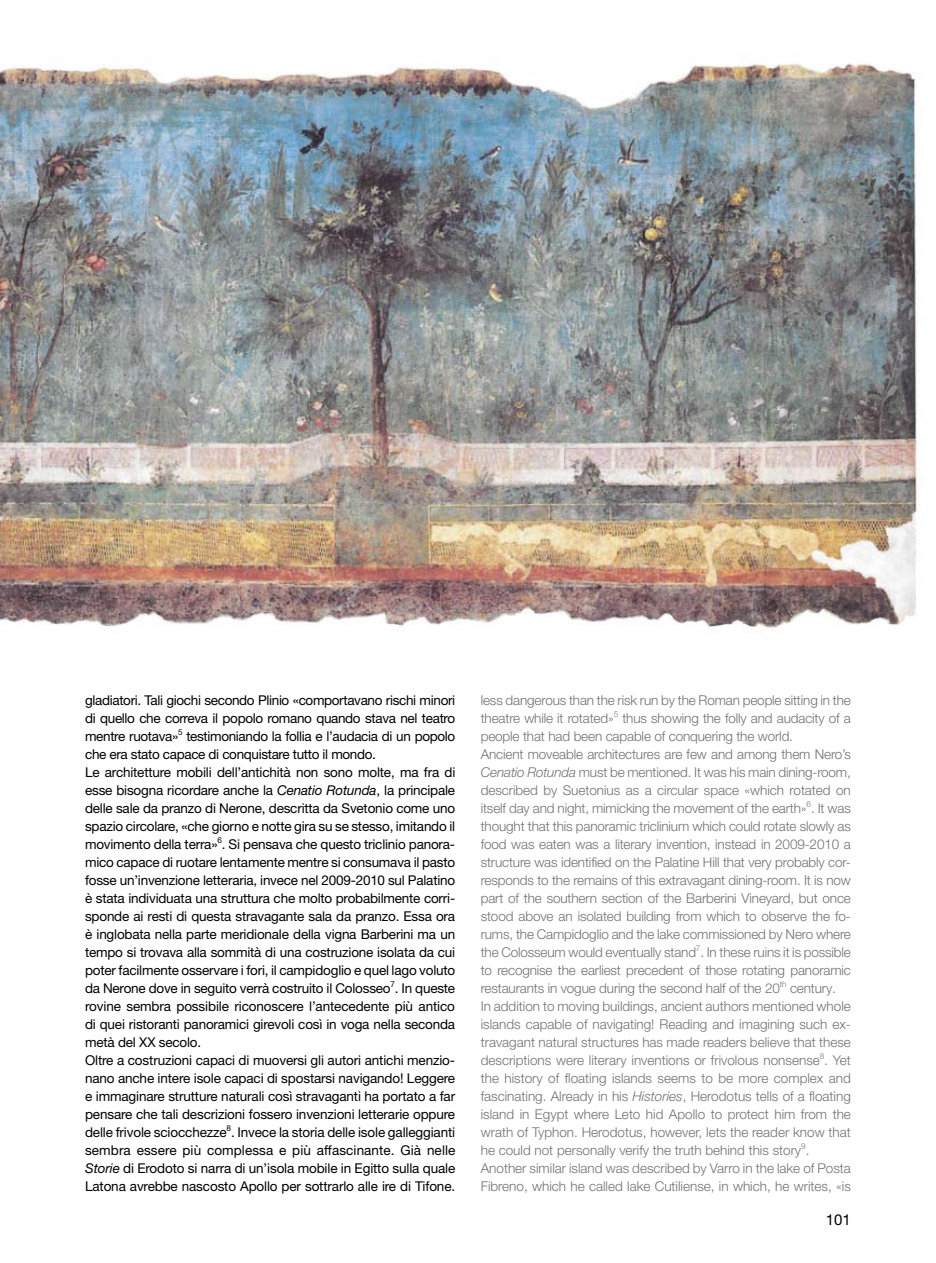
<style>
.page{position:relative;width:936px;height:1263px;background:#fff}
.page>*{position:absolute;margin:0;border:0;box-sizing:border-box;transform-origin:0 0}
.t1{font:15px "Helvetica Neue LT Pro";color:#000}
.t2{font:300 13.5px/18px "Helvetica Neue LT Pro";letter-spacing:-.01em;color:#707173}
.t3{font:13.5px/18px "Helvetica Neue LT Pro";letter-spacing:-.015em;color:#000}
.s1{font-style:italic}
</style>
<div class="page">
<img style="left:0;top:55px;width:918px;height:573px">
<p class="t3" style="left:85px;top:690px;width:372px">gladiatori. Tali giochi secondo Plinio «comportavano rischi minori di quello che correva il popolo romano quando stava nel teatro mentre ruotava»<sup>5</sup> testimoniando la follia e l’audacia di un popolo che era stato capace di conquistare tutto il mondo.<br>Le architetture mobili dell’antichità non sono molte, ma fra di esse bisogna ricordare anche la <span class="s1">Cenatio Rotunda</span>, la principale delle sale da pranzo di Nerone, descritta da Svetonio come uno spazio circolare, «che giorno e notte gira su se stesso, imitando il movimento della terra»<sup>6</sup>. Si pensava che questo triclinio panora&shy;mico capace di ruotare lentamente mentre si consumava il pasto fosse un’invenzione letteraria, invece nel 2009-2010 sul Palatino è stata individuata una struttura che molto probabilmente corri&shy;sponde ai resti di questa stravagante sala da pranzo. Essa ora è inglobata nella parte meridionale della vigna Barberini ma un tempo si trovava alla sommità di una costruzione isolata da cui poter facilmente osservare i fori, il campidoglio e quel lago voluto da Nerone dove in seguito verrà costruito il Colosseo<sup>7</sup>. In queste rovine sembra possibile riconoscere l’antecedente più antico di quei ristoranti panoramici girevoli così in voga nella seconda metà del XX secolo.<br>Oltre a costruzioni capaci di muoversi gli autori antichi menzio&shy;nano anche intere isole capaci di spostarsi navigando! Leggere e immaginare strutture naturali così stravaganti ha portato a far pensare che tali descrizioni fossero invenzioni letterarie oppure delle frivole sciocchezze<sup>8</sup>. Invece la storia delle isole galleggianti sembra essere più complessa e più affascinante. Già nelle <span class="s1">Storie</span> di Erodoto si narra di un’isola mobile in Egitto sulla quale Latona avrebbe nascosto Apollo per sottrarlo alle ire di Tifone.</p>
<p class="t2" style="left:480px;top:690px;width:371px">less dangerous than the risk run by the Roman people sitting in the theatre while it rotated»<sup>5</sup> thus showing the folly and audacity of a people that had been capable of conquering the world.<br>Ancient moveable architectures are few and among them Nero’s <span class="s1">Cenatio Rotunda</span> must be mentioned. It was his main dining-room, described by Suetonius as a circular space «which rotated on itself day and night, mimicking the movement of the earth»<sup>6</sup>. It was thought that this panoramic triclinium which could rotate slowly as food was eaten was a literary invention, instead in 2009-2010 a structure was identified on the Palatine Hill that very probably cor&shy;responds to the remains of this extravagant dining-room. It is now part of the southern section of the Barberini Vineyard, but once stood above an isolated building from which to observe the fo&shy;rums, the Campidoglio and the lake commissioned by Nero where the Colosseum would eventually stand<sup>7</sup>. In these ruins it is possible to recognise the earliest precedent of those rotating panoramic restaurants in vogue during the second half of the 20<sup>th</sup> century.<br>In addition to moving buildings, ancient authors mentioned whole islands capable of navigating! Reading and imagining such ex&shy;travagant natural structures has made readers believe that these descriptions were literary inventions or frivolous nonsense<sup>8</sup>. Yet the history of floating islands seems to be more complex and fascinating. Already in his <span class="s1">Histories</span>, Herodotus tells of a floating island in Egypt where Leto hid Apollo to protect him from the wrath of Typhon. Herodotus, however, lets the reader know that he could not personally verify the truth behind this story<sup>9</sup>.<br>Another similar island was described by Varro in the lake of Posta Fibreno, which he called lake Cutiliense, in which, he writes, «is</p>
<p class="t1" style="left:825px;top:1210px;width:27px">101</p>
</div>
